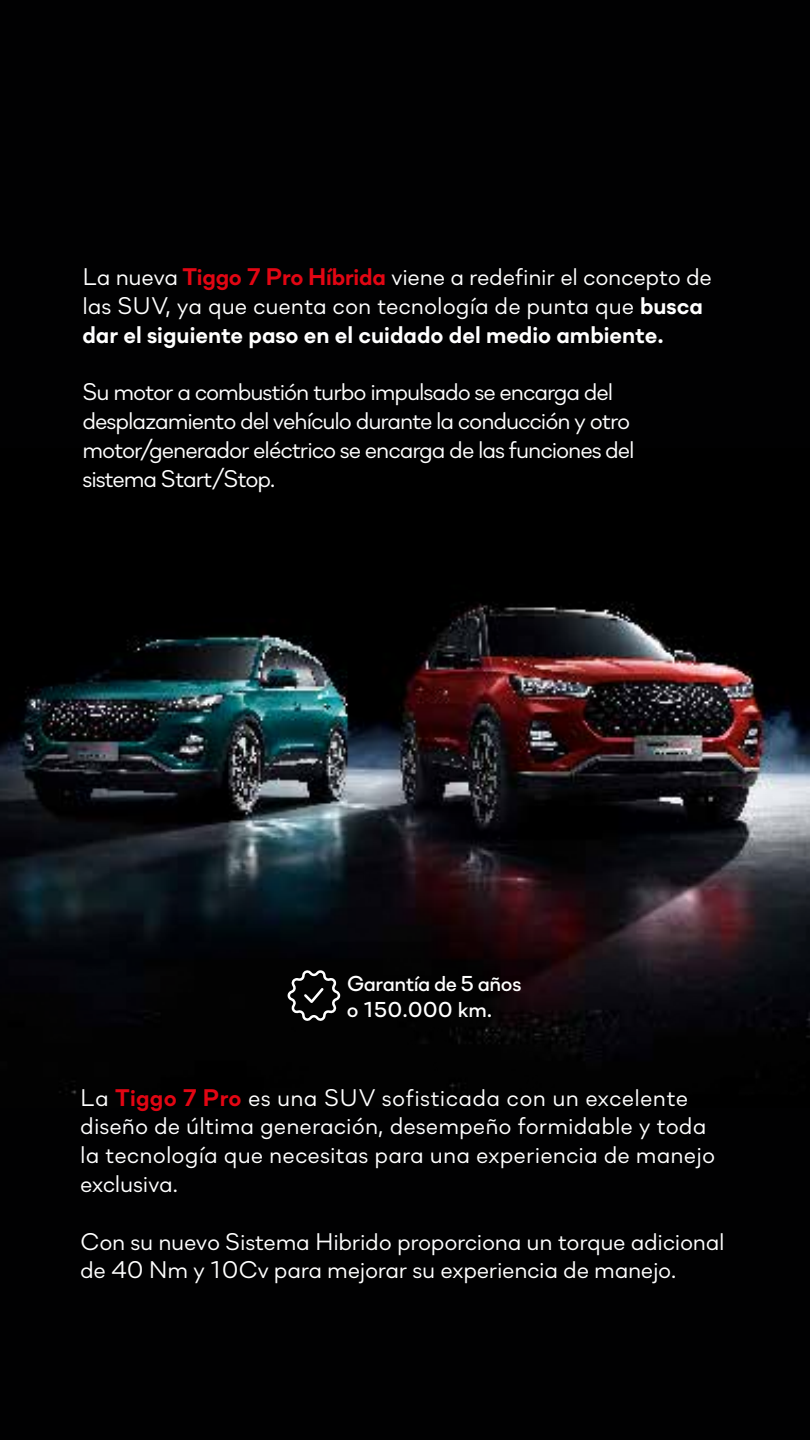
<style>
.page{position:relative;width:810px;height:1440px;background:#010102}
.page>*{position:absolute;margin:0;border:0;box-sizing:border-box;transform-origin:0 0}
.t1{font:24px/28.8px "Soin Sans Neue";letter-spacing:-.015em;color:#fff}
.t2{font:24px/28.8px "Soin Sans Neue";letter-spacing:-.045em;color:#fff}
.t3{font:24px/28.8px "Soin Sans Neue";letter-spacing:.005em;color:#fff}
.t4{font:500 21.52px/25.8px "Soin Sans Neue";letter-spacing:-.025em;color:#fff}
.s1{font-weight:700;color:#e20613}
.s2{font-weight:700}
</style>
<div class="page">
<img style="left:0;top:602px;width:810px;height:506px">
<svg style="left:288px;top:969px;width:52px;height:52px"></svg>
<p class="t1" style="left:82px;top:260px;width:631px">La nueva <span class="s1">Tiggo 7 Pro Híbrida</span> viene a redefinir el concepto de las SUV, ya que cuenta con tecnología de punta que <span class="s2">busca dar el siguiente paso en el cuidado del medio ambiente.</span></p>
<p class="t2" style="left:82px;top:375px;width:554px">Su motor a combustión turbo impulsado se encarga del desplazamiento del vehículo durante la conducción y otro motor/generador eléctrico se encarga de las funciones del sistema Start/Stop.</p>
<p class="t4" style="left:347px;top:968px;width:176px">Garantía de 5 años o 150.000 km.</p>
<p class="t3" style="left:80px;top:1081px;width:636px">La <span class="s1">Tiggo 7 Pro</span> es una SUV sofisticada con un excelente diseño de última generación, desempeño formidable y toda la tecnología que necesitas para una experiencia de manejo exclusiva.</p>
<p class="t1" style="left:80px;top:1225px;width:646px">Con su nuevo Sistema Hibrido proporciona un torque adicional de 40 Nm y 10Cv para mejorar su experiencia de manejo.</p>
</div>
